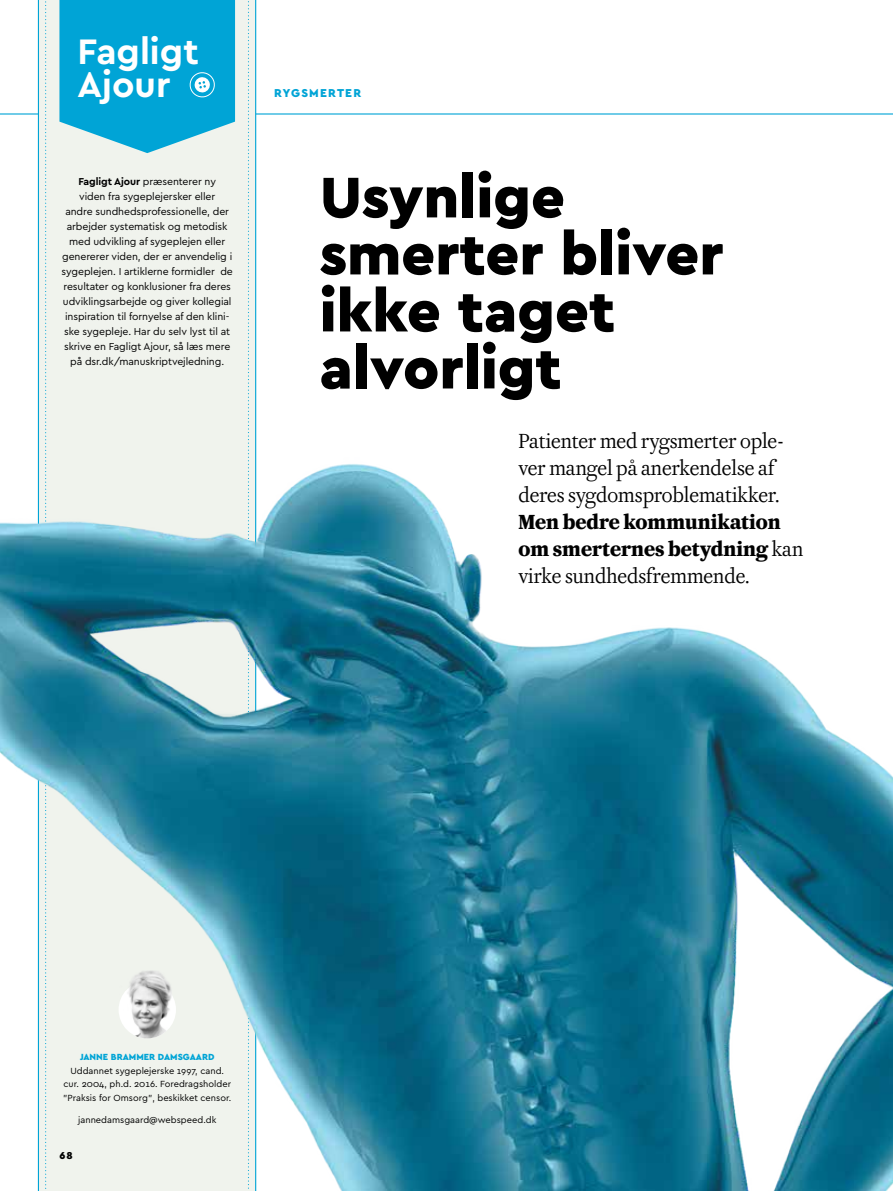
<style>
.page{position:relative;width:893px;height:1191px;background:#fff}
.page>*{position:absolute;margin:0;border:0;box-sizing:border-box;transform-origin:0 0}
.t1{font:900 60px/57px "Cera Pro";color:#000}
.t2{font:700 37.05px/32.4px "Cera Pro";color:#fff}
.t3{font:22.5px/27px "Caponi Display";color:#000}
.t4{font:700 22.5px/27px "Caponi Display";color:#000}
.t5{font:900 12px "Cera Pro";letter-spacing:.1em;color:#00a4d6}
.t6{font:10.5px/15px "Cera Pro";letter-spacing:-.01em;color:#000;text-align:center}
.t7{font:900 10.5px "Cera Pro";color:#000}
.t8{font:9.3px/13.5px "Cera Pro";color:#000;text-align:center}
.t9{font:900 9.3px "Cera Pro";color:#00a4d6}
.s1{font-weight:700}
.s2{font-weight:400}
</style>
<div class="page">
<hr style="left:0;top:113px;width:893px;height:2px;background:#00a4d6">
<div style="left:37px;top:0;width:220px;height:421px;background:#f0f3ed"></div>
<svg style="left:45px;top:0;width:2px;height:421px"></svg>
<svg style="left:248px;top:0;width:1px;height:421px"></svg>
<svg style="left:59px;top:0;width:176px;height:153px;background:#1badd8"></svg>
<img style="left:0;top:421px;width:893px;height:770px">
<img style="left:119px;top:970px;width:57px;height:68px">
<h2 class="t2" style="left:78px;top:34px;width:123px">Fagligt<br>Ajour</h2>
<p class="t6" style="left:62px;top:173px;width:173px"><span class="s1">Fagligt Ajour</span> præsenterer ny<br>viden fra sygeplejersker eller<br>andre sundhedsprofessionelle, der arbejder systematisk og metodisk med udvikling af sygeplejen eller genererer viden, der er anvendelig i sygeplejen. I artiklerne formidler de resultater og konklusioner fra deres udviklingsarbejde og giver kollegial inspiration til fornyelse af den klini&shy;ske sygepleje. Har du selv lyst til at skrive en Fagligt Ajour, så læs mere på dsr.dk/manuskriptvejledning.</p>
<p class="t5" style="left:274px;top:85px;width:88px">RYGSMERTER</p>
<h1 class="t1" style="left:320px;top:166px;width:406px">Usynlige smerter bliver ikke taget alvorligt</h1>
<h3 class="t3" style="left:518px;top:426px;width:267px">Patienter med rygsmerter ople&shy;ver mangel på anerkendelse af deres sygdomsproblematikker.</h3>
<h3 class="t4" style="left:518px;top:506px;width:286px">Men bedre kommunikation om smerternes betydning <span class="s2">kan virke sundhedsfremmende.</span></h3>
<p class="t9" style="left:80px;top:1051px;width:136px">JANNE BRAMMER DAMSGAARD</p>
<p class="t8" style="left:63px;top:1063px;width:170px">Uddannet sygeplejerske 1997, cand. cur. 2004, ph.d. 2016. Foredragsholder ”Praksis for Omsorg”, beskikket censor.</p>
<p class="t8" style="left:78px;top:1112px;width:140px">jannedamsgaard@webspeed.dk</p>
<p class="t7" style="left:60px;top:1148px;width:15px">68</p>
</div>
